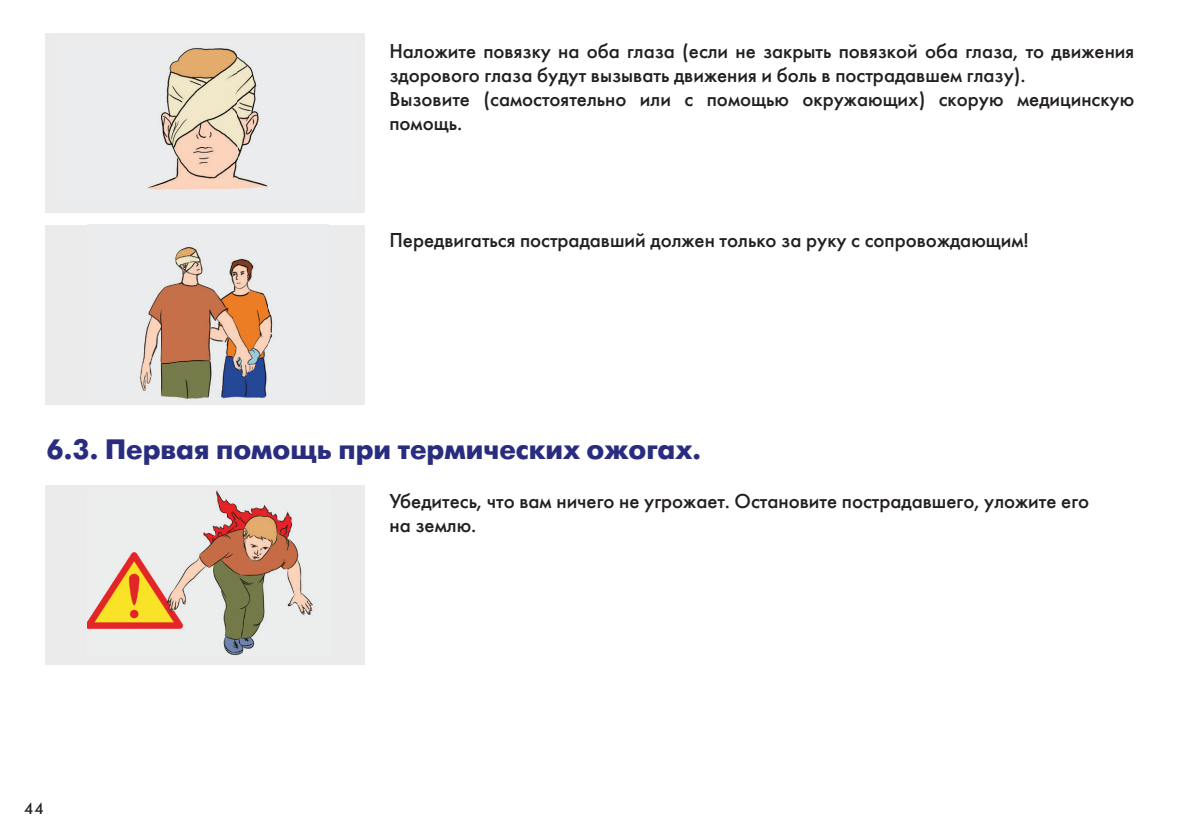
<style>
.page{position:relative;width:1191px;height:840px;background:#fff}
.page>*{position:absolute;margin:0;border:0;box-sizing:border-box;transform-origin:0 0}
.t1{font:700 28px "Futura Futuris C";color:#2a2d7f}
.t2{font:20px/24px "Futura Futuris C";color:#231f20}
.t3{font:18px "Futura";color:#231f20}
</style>
<div class="page">
<div style="left:45px;top:34px;width:320px;height:179px;background:#ebebec"></div>
<div style="left:45px;top:225px;width:320px;height:179px;background:#ebebec"></div>
<div style="left:45px;top:485px;width:320px;height:179px;background:#ebebec"></div>
<img style="left:148px;top:48px;width:120px;height:142px">
<img style="left:139px;top:247px;width:134px;height:152px">
<img style="left:87px;top:490px;width:226px;height:166px">
<p class="t2" style="left:389px;top:39px;width:746px">Наложите повязку на оба глаза (если не закрыть повязкой оба глаза, то движения здорового глаза будут вызывать движения и боль в пострадавшем глазу).<br>Вызовите (самостоятельно или с помощью окружающих) скорую медицинскую помощь.</p>
<p class="t2" style="left:389px;top:228px;width:641px">Передвигаться пострадавший должен только за руку с сопровождающим!</p>
<h1 class="t1" style="left:47px;top:433px;width:656px">6.3. Первая помощь при термических ожогах.</h1>
<p class="t3" style="left:23px;top:799px;width:22px">44</p>
<p class="t2" style="left:389px;top:488px;width:701px">Убедитесь, что вам ничего не угрожает. Остановите пострадавшего, уложите его на землю.</p>
</div>
